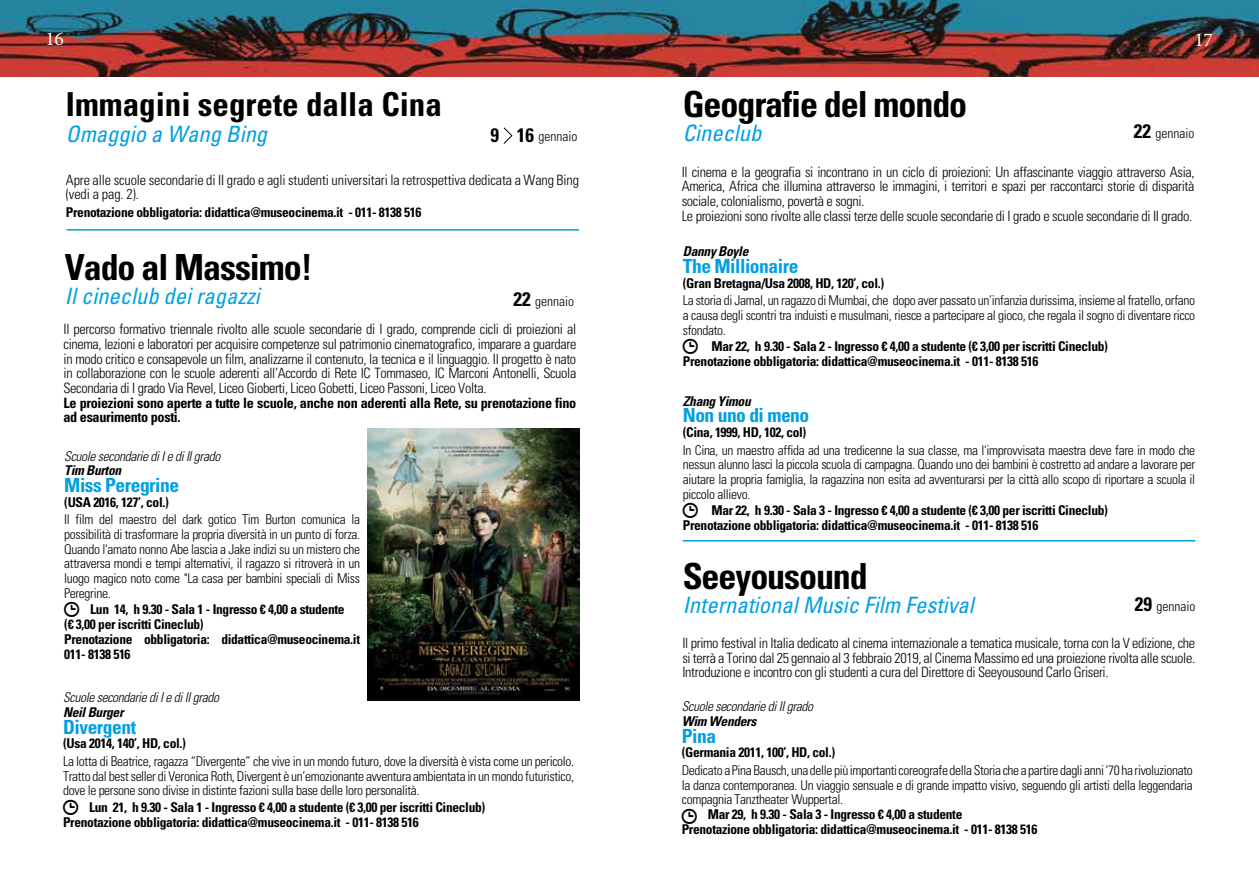
<style>
.page{position:relative;width:1259px;height:893px;background:#fff}
.page>*{position:absolute;margin:0;border:0;box-sizing:border-box;transform-origin:0 0}
.t1{font:700 condensed 36px "Univers";letter-spacing:-.03em;color:#000}
.t2{font:700 condensed 33px "Univers";color:#000}
.t3{font:italic condensed 22.5px "Univers";color:#009fe3}
.t4{font:700 condensed 19.5px "Univers";letter-spacing:-.025em;color:#009fe3}
.t5{font:19.5px "Minion Pro";color:#fff}
.t6{font:300 condensed 14.25px/14.7px "Univers";letter-spacing:-.025em;color:#000;text-align:justify}
.t7{font:700 condensed 14.25px/14.7px "Univers";letter-spacing:-.025em;color:#000}
.t8{font:300 condensed 13.5px/14.7px "Univers";letter-spacing:-.025em;color:#000;text-align:justify}
.t9{font:700 condensed 13.5px/14.7px "Univers";letter-spacing:-.025em;color:#000}
.t10{font:italic 300 condensed 13.5px "Univers";letter-spacing:-.025em;color:#000}
.t11{font:italic 700 condensed 13.5px "Univers";letter-spacing:-.025em;color:#000}
.t12{font:300 condensed 13.5px "Univers";color:#000}
.s1{font-weight:700;font-size:19.5px}
</style>
<div class="page">
<img style="left:1px;top:0;width:1257px;height:76px">
<hr style="left:67px;top:229px;width:512px;height:2px;background:#009fe3">
<hr style="left:683px;top:540px;width:512px;height:1px;background:#009fe3">
<svg style="left:503px;top:127px;width:10px;height:17px"></svg>
<img style="left:367px;top:429px;width:212px;height:272px">
<h3 class="t5" style="left:45px;top:29px;width:22px">1716</h3>
<h3 class="t5" style="left:1194px;top:27px;width:21px">1 79</h3>
<h2 class="t2" style="left:66px;top:84px;width:377px">Immagini segrete dalla Cina</h2>
<h3 class="t3" style="left:66px;top:119px;width:203px">Omaggio a Wang Bing</h3>
<p class="t12" style="left:490px;top:128px;width:88px"><span class="s1">9 16</span> gennaio</p>
<p class="t6" style="left:66px;top:172px;width:515px">Apre alle scuole secondarie di II grado e agli studenti universitari la retrospettiva dedicata a Wang Bing (vedi a pag. 2).</p>
<p class="t9" style="left:66px;top:205px;width:357px">Prenotazione obbligatoria: didattica@museocinema.it - 011- 8138 516</p>
<h1 class="t1" style="left:65px;top:245px;width:249px">Vado al Massimo!</h1>
<h3 class="t3" style="left:65px;top:281px;width:196px">Il cineclub dei ragazzi</h3>
<p class="t12" style="left:513px;top:293px;width:62px"><span class="s1">22</span> gennaio</p>
<p class="t6" style="left:64px;top:322px;width:514px">Il percorso formativo triennale rivolto alle scuole secondarie di I grado, comprende cicli di proiezioni al cinema, lezioni e laboratori per acquisire competenze sul patrimonio cinematografico, imparare a guardare in modo critico e consapevole un film, analizzarne il contenuto, la tecnica e il linguaggio. Il progetto è nato in collaborazione con le scuole aderenti all’Accordo di Rete IC Tommaseo, IC Marconi Antonelli, Scuola Secondaria di I grado Via Revel, Liceo Gioberti, Liceo Gobetti, Liceo Passoni, Liceo Volta.</p>
<p class="t7" style="left:64px;top:395px;width:514px">Le proiezioni sono aperte a tutte le scuole, anche non aderenti alla Rete, su prenotazione fino ad esaurimento posti.</p>
<p class="t10" style="left:64px;top:448px;width:158px">Scuole secondarie di I e di II grado</p>
<p class="t11" style="left:64px;top:462px;width:58px">Tim Burton</p>
<h3 class="t4" style="left:64px;top:473px;width:116px">Miss Peregrine</h3>
<p class="t9" style="left:64px;top:494px;width:106px">(USA 2016, 127’, col.)</p>
<p class="t8" style="left:64px;top:512px;width:297px">Il film del maestro del dark gotico Tim Burton comunica la possibilità di trasformare la propria diversità in un punto di forza.<br>Quando l'amato nonno Abe lascia a Jake indizi su un mistero che attraversa mondi e tempi alternativi, il ragazzo si ritroverà in un luogo magico noto come "La casa per bambini speciali di Miss Peregrine.</p>
<p class="t9" style="left:64px;top:602px;width:297px;text-indent:26px">Lun 14, h 9.30 - Sala 1 - Ingresso € 4,00 a studente<br>(€ 3,00 per iscritti Cineclub)<br>Prenotazione obbligatoria: didattica@museocinema.it 011- 8138 516</p>
<p class="t10" style="left:63px;top:689px;width:158px">Scuole secondarie di I e di II grado</p>
<p class="t11" style="left:63px;top:704px;width:62px">Neil Burger</p>
<h3 class="t4" style="left:63px;top:715px;width:75px">Divergent</h3>
<p class="t9" style="left:63px;top:736px;width:124px">(Usa 2014, 140’, HD, col.)</p>
<p class="t8" style="left:63px;top:754px;width:512px">La lotta di Beatrice, ragazza “Divergente” che vive in un mondo futuro, dove la diversità è vista come un pericolo.<br>Tratto dal best seller di Veronica Roth, Divergent è un’emozionante avventura ambientata in un mondo futuristico, dove le persone sono divise in distinte fazioni sulla base delle loro personalità.</p>
<p class="t9" style="left:63px;top:800px;width:423px;text-indent:26px">Lun 21, h 9.30 - Sala 1 - Ingresso € 4,00 a studente (€ 3,00 per iscritti Cineclub)<br>Prenotazione obbligatoria: didattica@museocinema.it - 011- 8138 516</p>
<h1 class="t1" style="left:682px;top:82px;width:286px">Geografie del mondo</h1>
<h3 class="t3" style="left:682px;top:119px;width:80px">Cineclub</h3>
<p class="t12" style="left:1133px;top:125px;width:62px"><span class="s1">22</span> gennaio</p>
<p class="t6" style="left:682px;top:164px;width:514px;text-align:left">Il cinema e la geografia si incontrano in un ciclo di proiezioni: Un affascinante viaggio attraverso Asia, America, Africa che illumina attraverso le immagini, i territori e spazi per raccontarci storie di disparità sociale, colonialismo, povertà e sogni.<br>Le proiezioni sono rivolte alle classi terze delle scuole secondarie di I grado e scuole secondarie di II grado.</p>
<p class="t11" style="left:683px;top:243px;width:67px">Danny Boyle</p>
<h3 class="t4" style="left:683px;top:254px;width:117px">The Millionaire</h3>
<p class="t9" style="left:683px;top:275px;width:203px">(Gran Bretagna/Usa 2008, HD, 120’, col.)</p>
<p class="t8" style="left:683px;top:293px;width:514px">La storia di Jamal, un ragazzo di Mumbai, che dopo aver passato un’infanzia durissima, insieme al fratello, orfano a causa degli scontri tra induisti e musulmani, riesce a partecipare al gioco, che regala il sogno di diventare ricco sfondato.</p>
<p class="t9" style="left:683px;top:339px;width:426px;text-indent:29px">Mar 22, h 9.30 - Sala 2 - Ingresso € 4,00 a studente (€ 3,00 per iscritti Cineclub)<br>Prenotazione obbligatoria: didattica@museocinema.it - 011- 8138 516</p>
<p class="t11" style="left:683px;top:393px;width:69px">Zhang Yimou</p>
<h3 class="t4" style="left:683px;top:403px;width:128px">Non uno di meno</h3>
<p class="t9" style="left:683px;top:425px;width:125px">(Cina, 1999, HD, 102, col)</p>
<p class="t8" style="left:683px;top:442px;width:514px">In Cina, un maestro affida ad una tredicenne la sua classe, ma l'improvvisata maestra deve fare in modo che nessun alunno lasci la piccola scuola di campagna. Quando uno dei bambini è costretto ad andare a lavorare per aiutare la propria famiglia, la ragazzina non esita ad avventurarsi per la città allo scopo di riportare a scuola il piccolo allievo.</p>
<p class="t9" style="left:683px;top:503px;width:426px;text-indent:29px">Mar 22, h 9.30 - Sala 3 - Ingresso € 4,00 a studente (€ 3,00 per iscritti Cineclub)<br>Prenotazione obbligatoria: didattica@museocinema.it - 011- 8138 516</p>
<h1 class="t1" style="left:682px;top:554px;width:187px">Seeyousound</h1>
<h3 class="t3" style="left:682px;top:590px;width:293px">International Music Film Festival</h3>
<p class="t12" style="left:1134px;top:598px;width:62px"><span class="s1">29</span> gennaio</p>
<p class="t6" style="left:682px;top:636px;width:514px">Il primo festival in Italia dedicato al cinema internazionale a tematica musicale, torna con la V edizione, che si terrà a Torino dal 25 gennaio al 3 febbraio 2019, al Cinema Massimo ed una proiezione rivolta alle scuole.<br>Introduzione e incontro con gli studenti a cura del Direttore di Seeyousound Carlo Griseri.</p>
<p class="t10" style="left:682px;top:698px;width:133px">Scuole secondarie di II grado</p>
<p class="t11" style="left:682px;top:713px;width:76px">Wim Wenders</p>
<h3 class="t4" style="left:682px;top:724px;width:36px">Pina</h3>
<p class="t9" style="left:682px;top:745px;width:155px">(Germania 2011, 100’, HD, col.)</p>
<p class="t8" style="left:682px;top:763px;width:512px">Dedicato a Pina Bausch, una delle più importanti coreografe della Storia che a partire dagli anni ‘70 ha rivoluzionato la danza contemporanea. Un viaggio sensuale e di grande impatto visivo, seguendo gli artisti della leggendaria compagnia Tanztheater Wuppertal.</p>
<p class="t9" style="left:682px;top:807px;width:357px;text-indent:26px">Mar 29, h 9.30 - Sala 3 - Ingresso € 4,00 a studente<br>Prenotazione obbligatoria: didattica@museocinema.it - 011- 8138 516</p>
</div>
